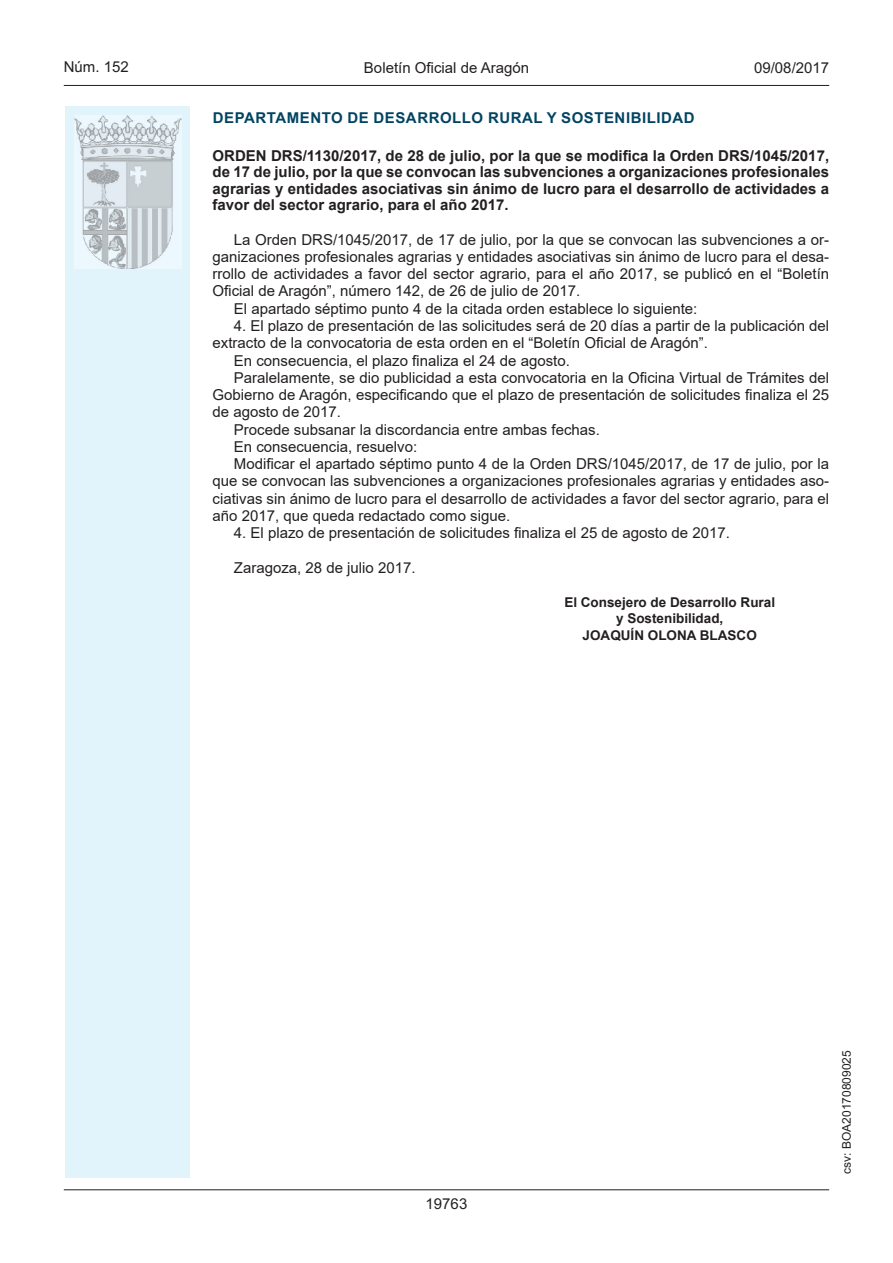
<style>
.page{position:relative;width:893px;height:1263px;background:#fff}
.page>*{position:absolute;margin:0;border:0;box-sizing:border-box;transform-origin:0 0}
.inicio_de_parrafo{font:15px/17.2px "Arial MT2";color:#231f20;text-align:justify}
.Titulo_text{font:15px/16.5px "Arial Bold MT2";color:#231f20;text-align:justify}
.emisor_text{font:700 15px "Arial";letter-spacing:.035em;color:#004462}
.estilo_head-c{font:15px "Arial MT2";color:#231f20}
.estilo_head-d{font:15px "Arial";color:#231f20}
.estilo_head-i{font:15px "Arial";color:#231f20}
.numero_pagina{font:15px "Arial";color:#231f20}
.firma_der{font:13.5px "Arial Bold MT2";color:#231f20}
.firma_der-2{font:700 13.5px "Arial";color:#231f20}
.estilo_head-i-2{font:12px "Arial";color:#231f20}
</style>
<div class="page">
<div style="left:65px;top:106px;width:125px;height:1072px;background:#e1f4fc"></div>
<img style="left:75px;top:115px;width:106px;height:153px">
<hr style="left:64px;top:85px;width:765px;height:1px;background:#231f20">
<hr style="left:64px;top:1189px;width:765px;height:1px;background:#231f20">
<p class="estilo_head-i" style="left:64px;top:57px;width:67px">Núm. 152</p>
<p class="estilo_head-c" style="left:364px;top:57px;width:167px">Boletín Oficial de Aragón</p>
<p class="estilo_head-d" style="left:754px;top:57px;width:77px">09/08/2017</p>
<p class="emisor_text" style="left:213px;top:107px;width:483px">DEPARTAMENTO DE DESARROLLO RURAL Y SOSTENIBILIDAD</p>
<p class="Titulo_text" style="left:213px;top:147px;width:618px">ORDEN DRS/1130/2017, de 28 de julio, por la que se modifica la Orden DRS/1045/2017, de 17 de julio, por la que se convocan las subvenciones a organizaciones profesionales agrarias y entidades asociativas sin ánimo de lucro para el desarrollo de actividades a favor del sector agrario, para el año 2017.</p>
<p class="inicio_de_parrafo" style="left:213px;top:231px;width:618px;text-indent:21px">La Orden DRS/1045/2017, de 17 de julio, por la que se convocan las subvenciones a or&shy;ganizaciones profesionales agrarias y entidades asociativas sin ánimo de lucro para el desa&shy;rrollo de actividades a favor del sector agrario, para el año 2017, se publicó en el “Boletín Oficial de Aragón”, número 142, de 26 de julio de 2017.</p>
<p class="inicio_de_parrafo" style="left:234px;top:300px;width:465px">El apartado séptimo punto 4 de la citada orden establece lo siguiente:</p>
<p class="inicio_de_parrafo" style="left:213px;top:317px;width:618px;text-indent:21px">4. El plazo de presentación de las solicitudes será de 20 días a partir de la publicación del extracto de la convocatoria de esta orden en el “Boletín Oficial de Aragón”.</p>
<p class="inicio_de_parrafo" style="left:234px;top:351px;width:338px">En consecuencia, el plazo finaliza el 24 de agosto.</p>
<p class="inicio_de_parrafo" style="left:213px;top:369px;width:618px;text-indent:21px">Paralelamente, se dio publicidad a esta convocatoria en la Oficina Virtual de Trámites del Gobierno de Aragón, especificando que el plazo de presentación de solicitudes finaliza el 25 de agosto de 2017.</p>
<p class="inicio_de_parrafo" style="left:234px;top:421px;width:367px">Procede subsanar la discordancia entre ambas fechas.</p>
<p class="inicio_de_parrafo" style="left:234px;top:438px;width:185px">En consecuencia, resuelvo:</p>
<p class="inicio_de_parrafo" style="left:213px;top:455px;width:618px;text-indent:21px">Modificar el apartado séptimo punto 4 de la Orden DRS/1045/2017, de 17 de julio, por la que se convocan las subvenciones a organizaciones profesionales agrarias y entidades aso&shy;ciativas sin ánimo de lucro para el desarrollo de actividades a favor del sector agrario, para el año 2017, que queda redactado como sigue.</p>
<p class="inicio_de_parrafo" style="left:234px;top:524px;width:498px">4. El plazo de presentación de solicitudes finaliza el 25 de agosto de 2017.</p>
<p class="inicio_de_parrafo" style="left:234px;top:559px;width:183px">Zaragoza, 28 de julio 2017.</p>
<p class="firma_der" style="left:564px;top:592px;width:212px">El Consejero de Desarrollo Rural</p>
<p class="firma_der" style="left:616px;top:609px;width:109px">y Sostenibilidad,</p>
<p class="firma_der-2" style="left:583px;top:625px;width:176px">JOAQUÍN OLONA BLASCO</p>
<p class="numero_pagina" style="left:426px;top:1193px;width:43px">19763</p>
<p class="estilo_head-i-2" style="left:838px;top:1174px;width:125px;rotate:-90deg">csv: BOA20170809025</p>
</div>
